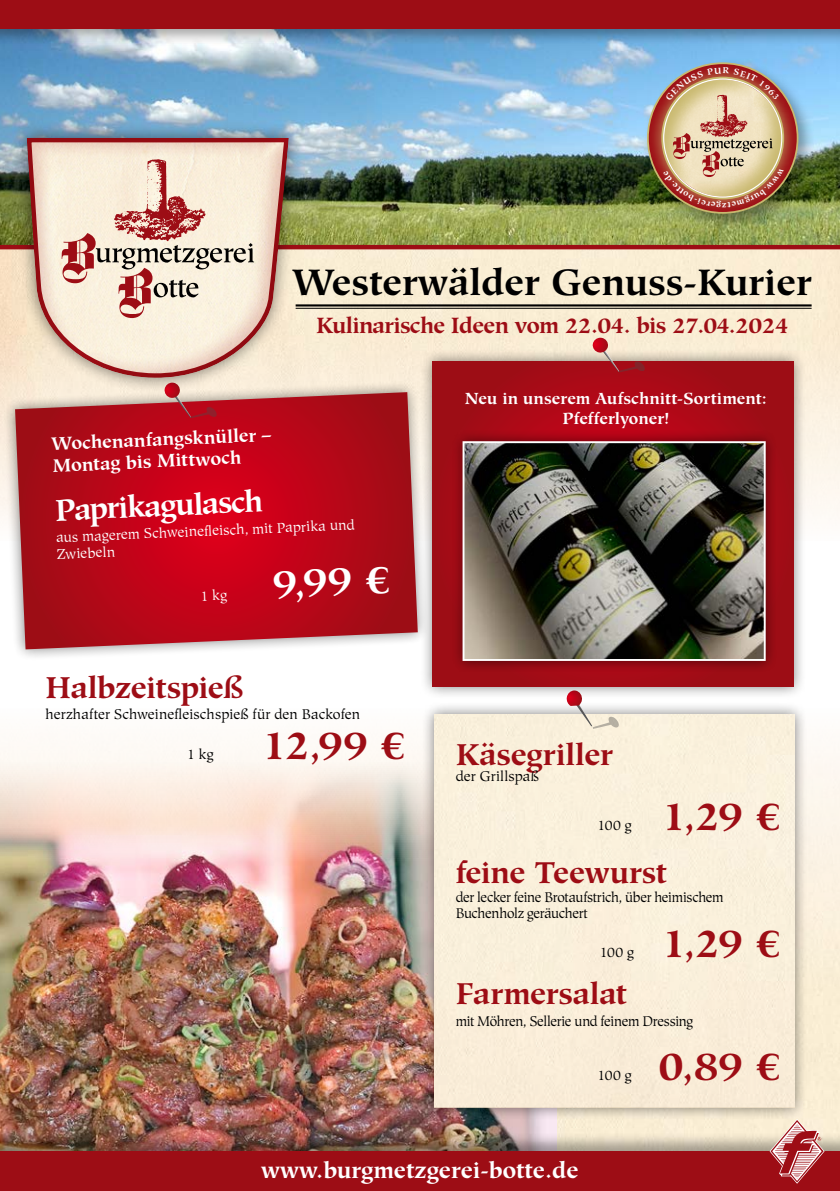
<style>
.page{position:relative;width:840px;height:1191px;background:#fff}
.page>*{position:absolute;margin:0;border:0;box-sizing:border-box;transform-origin:0 0}
.t1{font:700 40px "Hiroshige Std";color:#9d0d15}
.t2{font:700 40px "Hiroshige Std";color:#fff}
.t3{font:700 36.6px "Hiroshige Std";color:#000}
.t4{font:700 30px "Hiroshige Std";letter-spacing:-.01em;color:#9d0d15}
.t5{font:700 30px "Hiroshige Std";color:#fff}
.t6{font:700 22.6px "Hiroshige Std";color:#fff}
.t7{font:700 22px "Hiroshige Std";letter-spacing:-.03em;color:#9d0d15}
.t8{font:700 18px/21.4px "Hiroshige Std";color:#fff}
.t9{font:700 16px/20px "Hiroshige Std";color:#fff;text-align:center}
.t10{font:14px/16px "Hiroshige Std";letter-spacing:-.015em;color:#000;scale:.96 1}
.t11{font:14px/17.8px "Hiroshige Std";color:#fff}
.t12{font:14px "Hiroshige Std";letter-spacing:.005em;color:#000}
.t13{font:14px "Hiroshige Std";letter-spacing:-.015em;color:#000}
.t14{font:14px "Hiroshige Std";letter-spacing:.01em;color:#000}
</style>
<div class="page">
<img style="left:0;top:249px;width:839px;height:269px">
<img style="left:0;top:45px;width:839px;height:204px">
<img style="left:0;top:713px;width:556px;height:418px">
<hr style="left:295px;top:304px;width:516px;height:2px;background:#000">
<hr style="left:295px;top:308px;width:516px;height:1px;background:#000">
<svg style="left:1px;top:378px;width:418px;height:279px"></svg>
<svg style="left:15px;top:392px;width:402px;height:257px;background:#ba1726"></svg>
<svg style="left:164px;top:393px;width:53px;height:25px"></svg>
<div style="left:421px;top:701px;width:386px;height:419px;background:#000;opacity:.5"></div>
<div style="left:434px;top:714px;width:360px;height:393px;background:#faefdb"></div>
<svg style="left:566px;top:699px;width:52px;height:30px"></svg>
<div style="left:0;top:0;width:839px;height:45px;background:#000;opacity:.35"></div>
<div style="left:0;top:0;width:839px;height:28px;background:#9d0d15"></div>
<div style="left:12px;top:122px;width:292px;height:271px;background:#000;opacity:.5"></div>
<div style="left:25px;top:135px;width:264px;height:244px;background:#9d0d15;opacity:.2"></div>
<svg style="left:62px;top:159px;width:192px;height:159px;background:#e3cabb"></svg>
<div style="left:642px;top:58px;width:174px;height:174px;background:#000;opacity:.35"></div>
<img style="left:646px;top:62px;width:151px;height:152px">
<svg style="left:660px;top:77px;width:124px;height:124px"></svg>
<div style="left:0;top:1131px;width:839px;height:60px;background:#000;opacity:.35"></div>
<div style="left:0;top:1151px;width:839px;height:40px;background:#9d0d15"></div>
<svg style="left:768px;top:1117px;width:57px;height:67px"></svg>
<div style="left:419px;top:348px;width:387px;height:351px;background:#000;opacity:.5"></div>
<svg style="left:432px;top:361px;width:360px;height:325px;background:#a30b15"></svg>
<svg style="left:591px;top:338px;width:53px;height:34px;background:#cd867f"></svg>
<div style="left:450px;top:429px;width:327px;height:243px;background:#000;opacity:.5"></div>
<img style="left:465px;top:444px;width:297px;height:214px">
<div style="left:462px;top:441px;width:303px;height:220px;border:2px solid #fff"></div>
<svg style="left:202px;top:589px;width:25px;height:14px"></svg>
<svg style="left:662px;top:67px;width:121px;height:141px;background:#c59d80"></svg>
<h2 class="t3" style="left:293px;top:260px;width:519px">Westerwälder Genuss-Kurier</h2>
<h3 class="t7" style="left:316px;top:312px;width:474px">Kulinarische Ideen vom 22.04. bis 27.04.2024</h3>
<p class="t8" style="left:51px;top:434px;width:220px;rotate:-3deg">Wochenanfangsknüller –<br>Montag bis Mittwoch</p>
<h3 class="t5" style="left:54px;top:491px;width:209px;rotate:-2deg">Paprikagulasch</h3>
<p class="t11" style="left:56px;top:527px;width:300px;rotate:-2deg">aus magerem Schweinefl eisch, mit Paprika und<br>Zwiebeln</p>
<h1 class="t2" style="left:270px;top:560px;width:120px;rotate:-3deg">9,99 €</h1>
<p class="t9" style="left:465px;top:388px;width:303px">Neu in unserem Aufschnitt-Sortiment:<br>Pfefferlyoner!</p>
<h3 class="t4" style="left:45px;top:669px;width:200px">Halbzeitspieß</h3>
<p class="t12" style="left:45px;top:706px;width:316px">herzhafter Schweinefleischspieß für den Backofen</p>
<p class="t13" style="left:187px;top:746px;width:28px">1 kg</p>
<h3 class="t4" style="left:262px;top:736px;width:352px"><sup>12,99</sup> <sup>€</sup> Käsegriller</h3>
<p class="t14" style="left:455px;top:768px;width:85px">der Grillspaß</p>
<p class="t13" style="left:597px;top:817px;width:36px">100 g</p>
<h1 class="t1" style="left:661px;top:792px;width:121px">1,29 €</h1>
<h3 class="t4" style="left:455px;top:854px;width:212px">feine Teewurst</h3>
<p class="t10" style="left:455px;top:889px;width:280px">der lecker feine Brotaufstrich, über heimischem<br>Buchenholz geräuchert</p>
<p class="t13" style="left:599px;top:943px;width:36px">100 g</p>
<h1 class="t1" style="left:661px;top:918px;width:121px">1,29 €</h1>
<h3 class="t4" style="left:455px;top:975px;width:173px">Farmersalat</h3>
<p class="t10" style="left:455px;top:1013px;width:249px">mit Möhren, Sellerie und feinem Dressing</p>
<p class="t13" style="left:597px;top:1066px;width:36px">100 g</p>
<h1 class="t1" style="left:658px;top:1041px;width:124px">0,89 €</h1>
<h3 class="t6" style="left:261px;top:1156px;width:319px">www.burgmetzgerei-botte.de</h3>
</div>
